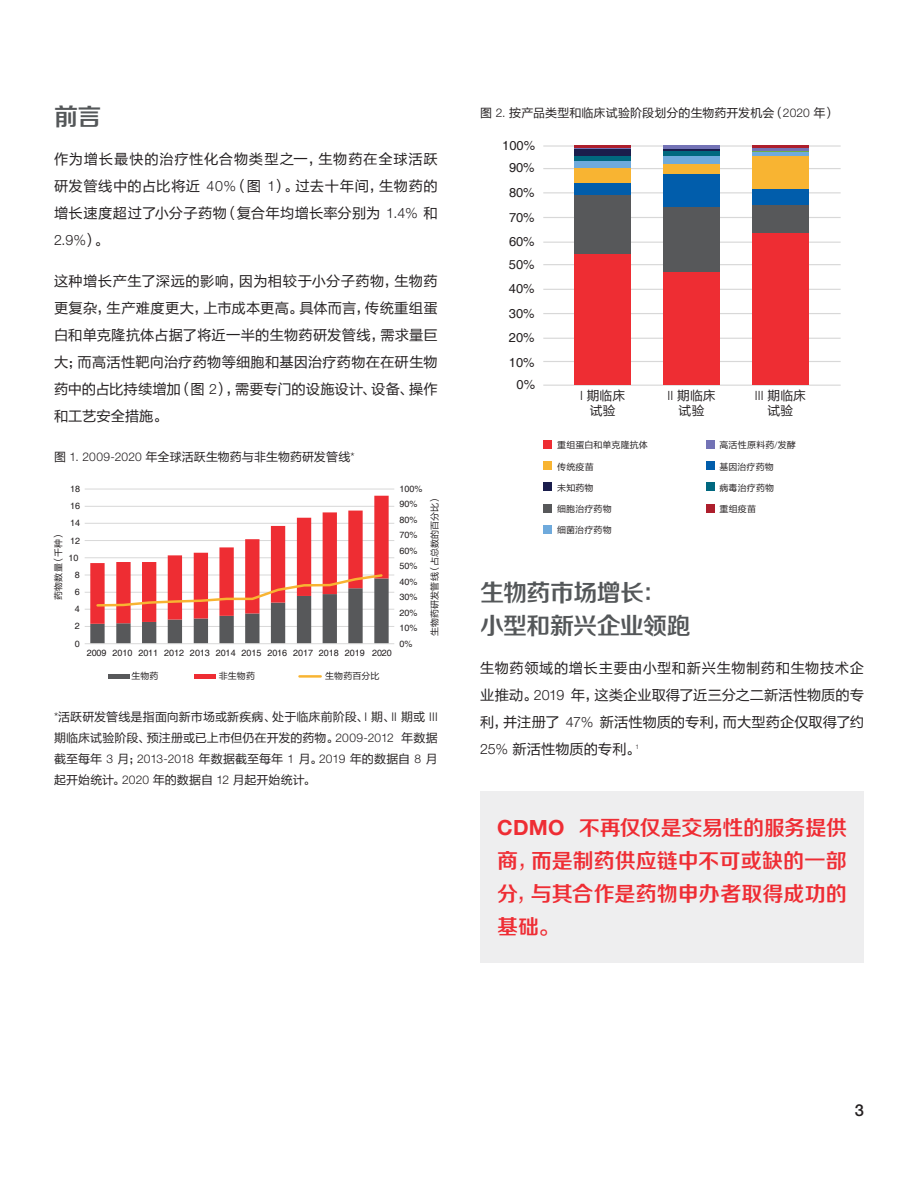
<style>
.page{position:relative;width:918px;height:1188px;background:#fff}
.page>*{position:absolute;margin:0;border:0;box-sizing:border-box;transform-origin:0 0}
.Subject_Header{font:24px/33px "FZZZHONGJW GB1 0";letter-spacing:-.025em;color:#545759}
.红字灰底{font:21px/33px "FZZZHONGJW GB1 0";color:#ee2d34;text-align:justify}
.Body_Copy{font:500 16.5px "Helvetica Neue LT Std";color:#231f20}
.Body_Copy-2{font:14.25px/27px "FZLTHK GBK1 0";letter-spacing:.01em;color:#231f20;text-align:justify}
.t1{font:12.9px "Helvetica";color:#231f20}
.Body_Copy-3{font:12.75px/15px "FZLTHK GBK1 0";letter-spacing:.005em;color:#231f20;text-align:center}
.Body_Copy-4{font:12px/21px "FZLTHK GBK1 0";letter-spacing:.005em;color:#231f20;text-align:justify}
.图标题{font:12px "FZLTHK GBK1 0";letter-spacing:.005em;color:#231f20}
.t2{font:9px "Helvetica";color:#231f20}
.Body_Copy-5{font:9px "FZLTHK GBK1 0";letter-spacing:.015em;color:#231f20}
.s1{font-family:"Helvetica Neue LT Std";font-weight:300}
.s2{font-family:"Helvetica Neue LT Std";font-weight:700}
</style>
<div class="page">
<hr style="left:85px;top:489px;width:309px;height:1px;background:#d8d8d8">
<hr style="left:85px;top:506px;width:309px;height:1px;background:#d8d8d8">
<hr style="left:85px;top:523px;width:309px;height:1px;background:#d8d8d8">
<hr style="left:85px;top:540px;width:309px;height:1px;background:#d8d8d8">
<hr style="left:85px;top:557px;width:309px;height:1px;background:#d8d8d8">
<hr style="left:85px;top:575px;width:309px;height:1px;background:#d8d8d8">
<hr style="left:85px;top:592px;width:309px;height:1px;background:#d8d8d8">
<hr style="left:85px;top:609px;width:309px;height:1px;background:#d8d8d8">
<hr style="left:85px;top:626px;width:309px;height:1px;background:#d8d8d8">
<hr style="left:85px;top:643px;width:309px;height:1px;background:#d8d8d8">
<svg style="left:90px;top:496px;width:299px;height:148px"></svg>
<div style="left:108px;top:674px;width:21px;height:5px;background:#57585a"></div>
<div style="left:195px;top:674px;width:21px;height:5px;background:#ee2d33"></div>
<hr style="left:299px;top:675px;width:22px;height:3px;background:#f8b432">
<div style="left:480px;top:791px;width:384px;height:171px;background:#eeeeef"></div>
<hr style="left:543px;top:338px;width:298px;height:1px;background:#d8d8d8">
<hr style="left:543px;top:313px;width:298px;height:1px;background:#d8d8d8">
<hr style="left:543px;top:289px;width:298px;height:1px;background:#d8d8d8">
<hr style="left:543px;top:264px;width:298px;height:1px;background:#d8d8d8">
<hr style="left:543px;top:242px;width:298px;height:1px;background:#d8d8d8">
<hr style="left:543px;top:217px;width:298px;height:1px;background:#d8d8d8">
<hr style="left:543px;top:192px;width:298px;height:1px;background:#d8d8d8">
<hr style="left:543px;top:168px;width:298px;height:1px;background:#d8d8d8">
<hr style="left:543px;top:145px;width:298px;height:2px;background:#d8d8d8">
<hr style="left:543px;top:385px;width:298px;height:1px;background:#d8d8d8">
<div style="left:543px;top:440px;width:9px;height:8px;background:#ee2d33"></div>
<div style="left:543px;top:461px;width:9px;height:9px;background:#f8b432"></div>
<div style="left:543px;top:482px;width:9px;height:9px;background:#1a1d4c"></div>
<div style="left:543px;top:504px;width:9px;height:9px;background:#57585a"></div>
<div style="left:543px;top:525px;width:9px;height:9px;background:#6faadc"></div>
<div style="left:706px;top:440px;width:9px;height:8px;background:#7373b6"></div>
<div style="left:706px;top:461px;width:9px;height:9px;background:#015dab"></div>
<div style="left:706px;top:482px;width:9px;height:9px;background:#00687f"></div>
<div style="left:706px;top:504px;width:9px;height:9px;background:#ad1e2c"></div>
<hr style="left:543px;top:361px;width:298px;height:1px;background:#d8d8d8">
<div style="left:575px;top:253px;width:56px;height:132px;background:#ee2d33"></div>
<div style="left:575px;top:195px;width:56px;height:58px;background:#57585a"></div>
<div style="left:575px;top:183px;width:56px;height:12px;background:#015dab"></div>
<div style="left:575px;top:168px;width:56px;height:14px;background:#f8b432"></div>
<div style="left:575px;top:161px;width:56px;height:6px;background:#6faadc"></div>
<div style="left:575px;top:156px;width:56px;height:5px;background:#00687f"></div>
<div style="left:575px;top:149px;width:56px;height:7px;background:#1a1d4c"></div>
<hr style="left:575px;top:148px;width:56px;height:1px;background:#7373b6">
<hr style="left:575px;top:146px;width:56px;height:2px;background:#ad1e2c">
<div style="left:664px;top:272px;width:56px;height:113px;background:#ee2d33"></div>
<div style="left:664px;top:206px;width:56px;height:66px;background:#57585a"></div>
<div style="left:664px;top:173px;width:56px;height:33px;background:#015dab"></div>
<div style="left:664px;top:163px;width:56px;height:10px;background:#f8b432"></div>
<div style="left:664px;top:156px;width:56px;height:7px;background:#6faadc"></div>
<div style="left:664px;top:151px;width:56px;height:5px;background:#00687f"></div>
<hr style="left:664px;top:148px;width:56px;height:3px;background:#1a1d4c">
<hr style="left:664px;top:145px;width:56px;height:4px;background:#7373b6">
<div style="left:753px;top:232px;width:56px;height:153px;background:#ee2d33"></div>
<div style="left:753px;top:204px;width:56px;height:29px;background:#57585a"></div>
<div style="left:753px;top:188px;width:56px;height:17px;background:#015dab"></div>
<div style="left:753px;top:156px;width:56px;height:32px;background:#f8b432"></div>
<hr style="left:753px;top:152px;width:56px;height:4px;background:#6faadc">
<hr style="left:753px;top:151px;width:56px;height:1px;background:#70ad46">
<hr style="left:753px;top:148px;width:56px;height:3px;background:#7373b6">
<hr style="left:753px;top:146px;width:56px;height:2px;background:#ad1e2c">
<p class="Subject_Header" style="left:54px;top:102px;width:49px">前言</p>
<p class="Body_Copy-2" style="left:54px;top:146px;width:385px">作为增长最快的治疗性化合物类型之一，生物药在全球活跃研发管线中的占比将近 <span class="s1">40%</span>（图 <span class="s1">1</span>）。过去十年间，生物药的增长速度超过了小分子药物（复合年均增长率分别为 <span class="s1">1.4%</span> 和<span class="s1">2.9%</span>）。</p>
<p class="Body_Copy-2" style="left:54px;top:268px;width:385px">这种增长产生了深远的影响，因为相较于小分子药物，生物药更复杂，生产难度更大，上市成本更高。具体而言，传统重组蛋白和单克隆抗体占据了将近一半的生物药研发管线，需求量巨大；而高活性靶向治疗药物等细胞和基因治疗药物在在研生物药中的占比持续增加（图 <span class="s1">2</span>），需要专门的设施设计、设备、操作和工艺安全措施。</p>
<p class="图标题" style="left:54px;top:451px;width:302px">图 <span class="s1">1. 2009-2020</span> 年全球活跃生物药与非生物药研发管线<span class="s1">*</span></p>
<p class="t2" style="left:70px;top:483px;width:12px">18</p>
<p class="t2" style="left:70px;top:501px;width:12px">16</p>
<p class="t2" style="left:70px;top:518px;width:12px">14</p>
<p class="Body_Copy-5" style="left:53px;top:600px;width:70px;rotate:-90deg">药物数量（千种）</p>
<p class="t2" style="left:70px;top:535px;width:12px">12</p>
<p class="t2" style="left:69px;top:552px;width:12px">10</p>
<p class="t2" style="left:75px;top:569px;width:7px">8</p>
<p class="t2" style="left:75px;top:587px;width:7px">6</p>
<p class="t2" style="left:75px;top:604px;width:7px">4</p>
<p class="t2" style="left:75px;top:621px;width:7px">2</p>
<p class="t2" style="left:75px;top:638px;width:7px">0</p>
<p class="t2" style="left:87px;top:648px;width:307px">2009 2010 2011 2012 2013 2014 2015 2016 2017 2018 2019 2020</p>
<p class="Body_Copy-5" style="left:131px;top:671px;width:29px">生物药</p>
<p class="Body_Copy-5" style="left:219px;top:671px;width:38px">非生物药</p>
<p class="Body_Copy-5" style="left:325px;top:671px;width:56px">生物药百分比</p>
<p class="t2" style="left:400px;top:483px;width:24px">100%</p>
<p class="t2" style="left:400px;top:499px;width:19px">90%</p>
<p class="t2" style="left:400px;top:514px;width:19px">80%</p>
<p class="t2" style="left:400px;top:530px;width:19px">70%</p>
<p class="t2" style="left:400px;top:545px;width:19px">60%</p>
<p class="t2" style="left:400px;top:561px;width:19px">50%</p>
<p class="t2" style="left:400px;top:576px;width:19px">40%</p>
<p class="t2" style="left:400px;top:592px;width:19px">30%</p>
<p class="t2" style="left:400px;top:607px;width:19px">20%</p>
<p class="t2" style="left:400px;top:623px;width:19px">10%</p>
<p class="t2" style="left:400px;top:638px;width:15px">0%</p>
<p class="Body_Copy-5" style="left:430px;top:636px;width:143px;rotate:-90deg">生物药研发管线（占总数的百分比）</p>
<p class="Body_Copy-4" style="left:54px;top:707px;width:385px"><span class="s1">*</span>活跃研发管线是指面向新市场或新疾病、处于临床前阶段、<span class="s1">I</span> 期、<span class="s1">II</span> 期或 <span class="s1">III</span>期临床试验阶段、预注册或已上市但仍在开发的药物。<span class="s1">2009-2012</span> 年数据截至每年 <span class="s1">3</span> 月；<span class="s1">2013-2018</span> 年数据截至每年 <span class="s1">1</span> 月。<span class="s1">2019</span> 年的数据自 <span class="s1">8</span> 月起开始统计。<span class="s1">2020</span> 年的数据自 <span class="s1">12</span> 月起开始统计。</p>
<p class="图标题" style="left:480px;top:106px;width:357px">图 <span class="s1">2.</span> 按产品类型和临床试验阶段划分的生物药开发机会（<span class="s1">2020</span> 年）</p>
<p class="t1" style="left:502px;top:138px;width:34px">100%</p>
<p class="t1" style="left:509px;top:160px;width:27px">90%</p>
<p class="t1" style="left:509px;top:185px;width:27px">80%</p>
<p class="t1" style="left:509px;top:210px;width:27px">70%</p>
<p class="t1" style="left:509px;top:234px;width:27px">60%</p>
<p class="t1" style="left:509px;top:257px;width:27px">50%</p>
<p class="t1" style="left:509px;top:281px;width:27px">40%</p>
<p class="t1" style="left:509px;top:306px;width:27px">30%</p>
<p class="t1" style="left:509px;top:330px;width:27px">20%</p>
<p class="t1" style="left:509px;top:355px;width:27px">10%</p>
<p class="t1" style="left:517px;top:377px;width:20px">0%</p>
<p class="Body_Copy-3" style="left:580px;top:388px;width:46px"><span class="s1">I</span> 期临床试验</p>
<p class="Body_Copy-5" style="left:557px;top:440px;width:92px">重组蛋白和单克隆抗体</p>
<p class="Body_Copy-5" style="left:719px;top:440px;width:78px">高活性原料药<span class="s1">/</span>发酵</p>
<p class="Body_Copy-5" style="left:719px;top:461px;width:56px">基因治疗药物</p>
<p class="Body_Copy-5" style="left:719px;top:483px;width:56px">病毒治疗药物</p>
<p class="Body_Copy-5" style="left:719px;top:504px;width:38px">重组疫苗</p>
<p class="Body_Copy-3" style="left:668px;top:388px;width:50px"><span class="s1">II</span> 期临床试验</p>
<p class="Body_Copy-3" style="left:755px;top:388px;width:53px"><span class="s1">III</span> 期临床试验</p>
<p class="Body_Copy-5" style="left:557px;top:461px;width:38px">传统疫苗</p>
<p class="Body_Copy-5" style="left:557px;top:483px;width:38px">未知药物</p>
<p class="Body_Copy-5" style="left:557px;top:504px;width:56px">细胞治疗药物</p>
<p class="Body_Copy-5" style="left:557px;top:525px;width:56px">细菌治疗药物</p>
<p class="Subject_Header" style="left:480px;top:578px;width:212px">生物药市场增长：小型和新兴企业领跑</p>
<p class="Body_Copy-2" style="left:480px;top:655px;width:385px">生物药领域的增长主要由小型和新兴生物制药和生物技术企业推动。<span class="s1">2019</span> 年，这类企业取得了近三分之二新活性物质的专利，并注册了 <span class="s1">47%</span> 新活性物质的专利，而大型药企仅取得了约<span class="s1">25%</span> 新活性物质的专利。<sup>1</sup></p>
<p class="红字灰底" style="left:497px;top:812px;width:351px"><span class="s2">CDMO</span> 不再仅仅是交易性的服务提供商，而是制药供应链中不可或缺的一部分，与其合作是药物申办者取得成功的基础。</p>
<p class="Body_Copy" style="left:855px;top:1100px;width:11px">3</p>
</div>
